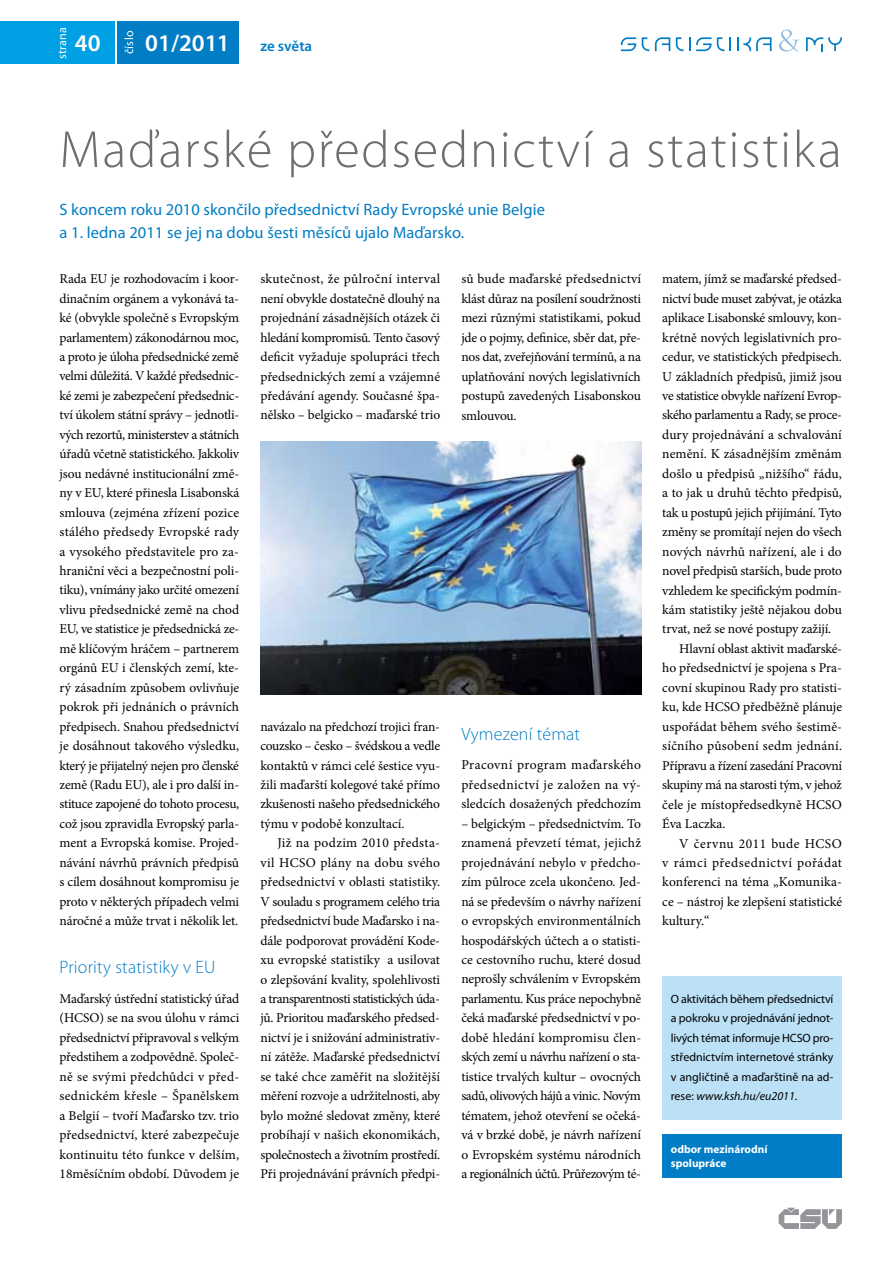
<style>
.page{position:relative;width:893px;height:1263px;background:#fff}
.page>*{position:absolute;margin:0;border:0;box-sizing:border-box;transform-origin:0 0}
.t1{font:300 52.5px "Myriad Pro";letter-spacing:.03em;color:#6d6e71}
.t2{font:600 24px "Myriad Pro";color:#fff}
.t3{font:300 18px "Myriad Pro";letter-spacing:.01em;color:#007dc5}
.t4{font:16.5px/22.5px "Myriad Pro";letter-spacing:.005em;color:#007dc5}
.t5{font:600 15px "Myriad Pro";color:#007dc5}
.t6{font:13.5px/19.5px "Minion Pro";letter-spacing:-.01em;color:#000;text-align:justify}
.t7{font:13.5px "Minion Pro";letter-spacing:-.03em;color:#000}
.t8{font:13.5px "Minion Pro";letter-spacing:.01em;color:#000}
.t9{font:13.5px "Minion Pro";letter-spacing:.02em;color:#000}
.t10{font:13.5px "Minion Pro";letter-spacing:.04em;color:#000}
.t11{font:13.5px "Minion Pro";letter-spacing:.035em;color:#000}
.t12{font:12px/19.5px "Myriad Pro";color:#000;text-align:justify}
.t13{font:12px "Myriad Pro";letter-spacing:.02em;color:#fff}
.t14{font:700 11.25px/14.2px "Myriad Pro";color:#fff}
.s1{font-style:italic}
</style>
<div class="page">
<svg style="left:779px;top:1208px;width:63px;height:21px"></svg>
<svg style="left:655px;top:37px;width:15px;height:14px"></svg>
<svg style="left:621px;top:37px;width:15px;height:14px"></svg>
<svg style="left:642px;top:37px;width:7px;height:14px"></svg>
<svg style="left:676px;top:37px;width:7px;height:14px"></svg>
<svg style="left:737px;top:37px;width:34px;height:14px"></svg>
<svg style="left:806px;top:37px;width:36px;height:14px"></svg>
<svg style="left:689px;top:37px;width:42px;height:14px"></svg>
<svg style="left:779px;top:30px;width:21px;height:22px"></svg>
<div style="left:0;top:21px;width:114px;height:43px;background:#00a1e4"></div>
<div style="left:150px;top:21px;width:89px;height:43px;background:#007dc5"></div>
<div style="left:117px;top:21px;width:34px;height:43px;background:#007dc5"></div>
<div style="left:662px;top:1134px;width:180px;height:44px;background:#007dc5"></div>
<img style="left:260px;top:442px;width:381px;height:252px">
<div style="left:662px;top:976px;width:180px;height:143px;background:#bce0f6"></div>
<p class="t13" style="left:55px;top:59px;width:34px;rotate:-90deg">strana</p>
<p class="t13" style="left:122px;top:54px;width:25px;rotate:-90deg">číslo</p>
<h2 class="t2" style="left:145px;top:27px;width:86px">01/2011</h2>
<h2 class="t2" style="left:75px;top:27px;width:27px">40</h2>
<p class="t5" style="left:260px;top:36px;width:53px">ze světa</p>
<h1 class="t1" style="left:60px;top:118px;width:784px">Maďarské předsednictví a statistika</h1>
<p class="t4" style="left:60px;top:198px;width:487px">S koncem roku 2010 skončilo předsednictví Rady Evropské unie Belgie a 1. ledna 2011 se jej na dobu šesti měsíců ujalo Maďarsko.</p>
<p class="t6" style="left:60px;top:269px;width:181px">Rada EU je rozhodovacím i koor&shy;dinačním orgánem a vykonává ta&shy;ké (obvykle společně s Evropským parlamentem) zákonodárnou moc, a proto je úloha předsednické země velmi důležitá. V každé předsednic&shy;ké zemi je zabezpečení předsednic&shy;tví úkolem státní správy – jednotli&shy;vých rezortů, ministerstev a státních úřadů včetně statistického. Jakkoliv jsou nedávné institucionální změ&shy;ny v EU, které přinesla Lisabonská smlouva (zejména zřízení pozice stálého předsedy Evropské rady a vysokého představitele pro za&shy;hraniční věci a bezpečnostní poli&shy;tiku), vnímány jako určité omezení vlivu předsednické země na chod EU, ve statistice je předsednická ze&shy;mě klíčovým hráčem – partnerem orgánů EU i členských zemí, kte&shy;rý zásadním způsobem ovlivňuje pokrok při jednáních o právních předpisech. Snahou předsednictví je dosáhnout takového výsledku, který je přijatelný nejen pro členské země (Radu EU), ale i pro další in&shy;stituce zapojené do tohoto procesu, což jsou zpravidla Evropský parla&shy;ment a Evropská komise. Projed&shy;návání návrhů právních předpisů s cílem dosáhnout kompromisu je proto v některých případech velmi náročné a může trvat i několik let.</p>
<h3 class="t3" style="left:60px;top:956px;width:157px">Priority statistiky v EU</h3>
<p class="t6" style="left:60px;top:989px;width:181px">Maďarský ústřední statistický úřad (HCSO) se na svou úlohu v rámci předsednictví připravoval s velkým předstihem a zodpovědně. Společ&shy;ně se svými předchůdci v před&shy;sednickém křesle – Španělskem a Belgií – tvoří Maďarsko tzv. trio předsednictví, které zabezpečuje kontinuitu této funkce v delším, 18měsíčním období. Důvodem je</p>
<p class="t6" style="left:260px;top:269px;width:181px">skutečnost, že půlroční interval není obvykle dostatečně dlouhý na projednání zásadnějších otázek či hledání kompromisů. Tento časový deficit vyžaduje spolupráci třech předsednických zemí a vzájemné předávání agendy. Současné špa&shy;nělsko – belgicko – maďarské trio</p>
<p class="t6" style="left:260px;top:717px;width:181px">navázalo na předchozí trojici fran&shy;couzsko – česko – švédskou a vedle kontaktů v rámci celé šestice vyu&shy;žili maďarští kolegové také přímo zkušenosti našeho předsednického týmu v podobě konzultací.</p>
<p class="t6" style="left:260px;top:833px;width:181px;text-indent:17px">Již na podzim 2010 předsta&shy;vil HCSO plány na dobu svého předsednictví v oblasti statistiky.<br>V souladu s programem celého tria předsednictví bude Maďarsko i na&shy;dále podporovat provádění Kode&shy;xu evropské statistiky a usilovat o zlepšování kvality, spolehlivosti a transparentnosti statistických úda&shy;jů. Prioritou maďarského předsed&shy;nictví je i snižování administrativ&shy;ní zátěže. Maďarské předsednictví se také chce zaměřit na složitější měření rozvoje a udržitelnosti, aby bylo možné sledovat změny, které probíhají v našich ekonomikách, společnostech a životním prostředí.<br>Při projednávání právních předpi-</p>
<p class="t6" style="left:461px;top:269px;width:181px">sů bude maďarské předsednictví klást důraz na posílení soudržnosti mezi různými statistikami, pokud jde o pojmy, definice, sběr dat, pře&shy;nos dat, zveřejňování termínů, a na uplatňování nových legislativních postupů zavedených Lisabonskou smlouvou.</p>
<h3 class="t3" style="left:461px;top:723px;width:120px">Vymezení témat</h3>
<p class="t6" style="left:461px;top:755px;width:181px">Pracovní program maďarského předsednictví je založen na vý&shy;sledcích dosažených předchozím</p>
<p class="t6" style="left:461px;top:814px;width:181px">– belgickým – předsednictvím. To znamená převzetí témat, jejichž projednávání nebylo v předcho&shy;zím půlroce zcela ukončeno. Jed&shy;ná se především o návrhy nařízení o evropských environmentálních hospodářských účtech a o statisti&shy;ce cestovního ruchu, které dosud neprošly schválením v Evropském parlamentu. Kus práce nepochybně čeká maďarské předsednictví v po&shy;době hledání kompromisu člen&shy;ských zemí u návrhu nařízení o sta&shy;tistice trvalých kultur – ovocných sadů, olivových hájů a vinic. Novým tématem, jehož otevření se očeká&shy;vá v brzké době, je návrh nařízení o Evropském systému národních a regionálních účtů. Průřezovým té-</p>
<p class="t6" style="left:662px;top:269px;width:181px">matem, jímž se maďarské předsed-</p>
<p class="t7" style="left:662px;top:289px;width:181px">nictví bude muset zabývat, je otázka</p>
<p class="t6" style="left:662px;top:308px;width:181px">aplikace Lisabonské smlouvy, kon-</p>
<p class="t6" style="left:662px;top:328px;width:181px">krétně nových legislativních pro-</p>
<p class="t6" style="left:662px;top:347px;width:181px">cedur, ve statistických předpisech.</p>
<p class="t6" style="left:662px;top:367px;width:181px">U základních předpisů, jimiž jsou</p>
<p class="t7" style="left:662px;top:387px;width:181px">ve statistice obvykle nařízení Evrop-</p>
<p class="t7" style="left:662px;top:406px;width:181px">ského parlamentu a Rady, se proce-</p>
<p class="t6" style="left:662px;top:425px;width:181px">dury projednávání a schvalování</p>
<p class="t8" style="left:662px;top:445px;width:181px">nemění. K zásadnějším změnám</p>
<p class="t8" style="left:662px;top:464px;width:181px">došlo u předpisů „nižšího“ řádu,</p>
<p class="t6" style="left:662px;top:483px;width:181px">a to jak u druhů těchto předpisů,</p>
<p class="t6" style="left:662px;top:503px;width:181px">tak u postupů jejich přijímání. Tyto</p>
<p class="t6" style="left:662px;top:522px;width:181px">změny se promítají nejen do všech</p>
<p class="t6" style="left:662px;top:542px;width:181px">nových návrhů nařízení, ale i do</p>
<p class="t6" style="left:662px;top:561px;width:181px">novel předpisů starších, bude proto</p>
<p class="t6" style="left:662px;top:581px;width:181px">vzhledem ke specifickým podmín-</p>
<p class="t6" style="left:662px;top:600px;width:181px">kám statistiky ještě nějakou dobu</p>
<p class="t6" style="left:662px;top:619px;width:170px">trvat, než se nové postupy zažijí.</p>
<p class="t6" style="left:679px;top:639px;width:164px">Hlavní oblast aktivit maďarské-</p>
<p class="t6" style="left:662px;top:658px;width:181px">ho předsednictví je spojena s Pra-</p>
<p class="t6" style="left:662px;top:678px;width:181px">covní skupinou Rady pro statisti-</p>
<p class="t6" style="left:662px;top:697px;width:181px">ku, kde HCSO předběžně plánuje</p>
<p class="t6" style="left:662px;top:717px;width:181px">uspořádat během svého šestimě-</p>
<p class="t9" style="left:662px;top:737px;width:181px">síčního působení sedm jednání.</p>
<p class="t6" style="left:662px;top:756px;width:181px">Přípravu a řízení zasedání Pracovní</p>
<p class="t6" style="left:662px;top:775px;width:181px">skupiny má na starosti tým, v jehož</p>
<p class="t8" style="left:662px;top:795px;width:181px">čele je místopředsedkyně HCSO</p>
<p class="t6" style="left:662px;top:814px;width:65px">Éva Laczka.</p>
<p class="t11" style="left:679px;top:834px;width:164px">V červnu 2011 bude HCSO</p>
<p class="t10" style="left:662px;top:854px;width:181px">v rámci předsednictví pořádat</p>
<p class="t6" style="left:662px;top:872px;width:181px">konferenci na téma „Komunika-</p>
<p class="t6" style="left:662px;top:892px;width:181px">ce – nástroj ke zlepšení statistické</p>
<p class="t6" style="left:662px;top:911px;width:49px">kultury.“</p>
<p class="t12" style="left:671px;top:989px;width:164px">O aktivitách během předsednictví a pokroku v projednávání jednot&shy;livých témat informuje HCSO pro&shy;střednictvím internetové stránky v angličtině a maďarštině na ad&shy;rese: <span class="s1">www.ksh.hu/eu2011.</span></p>
<p class="t14" style="left:671px;top:1141px;width:98px">odbor mezinárodní spolupráce</p>
</div>
